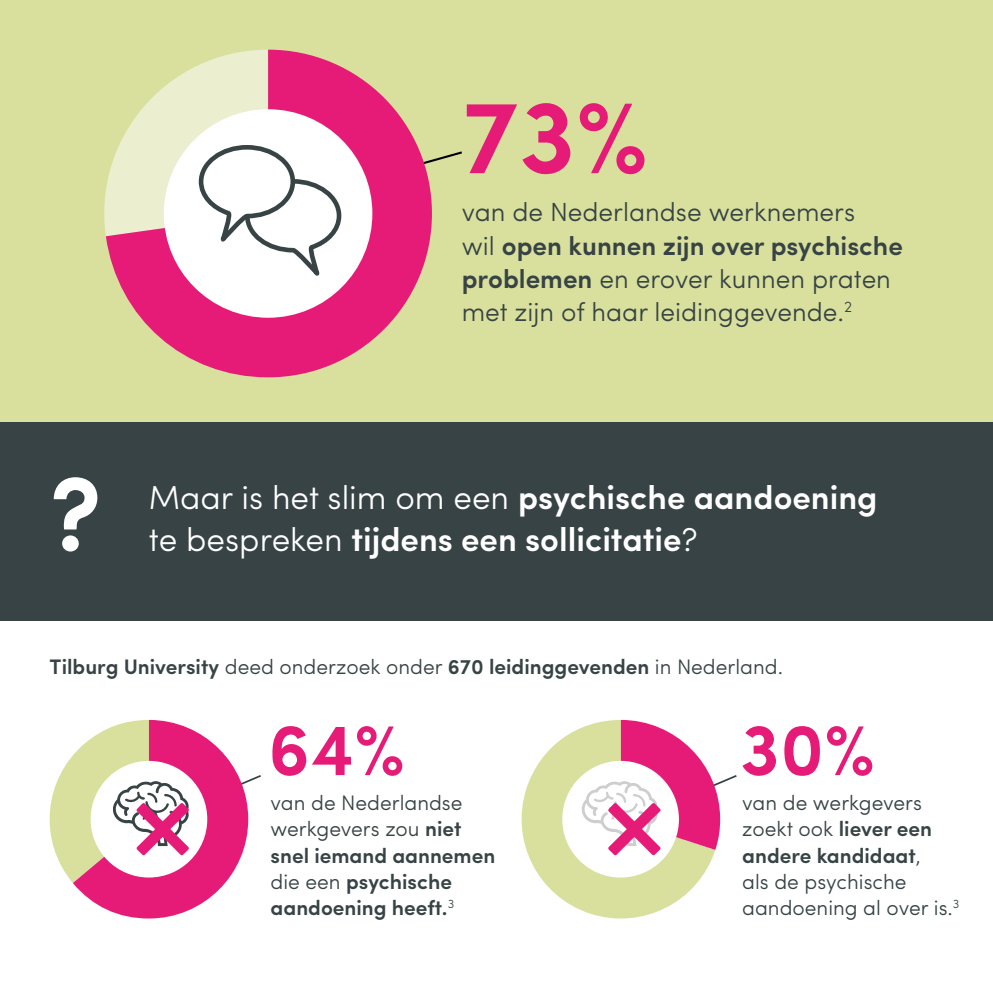
<style>
.page{position:relative;width:993px;height:993px;background:#fff}
.page>*{position:absolute;margin:0;border:0;box-sizing:border-box;transform-origin:0 0}
.t1{font:600 105px "Sofia Pro";color:#e61b77}
.t2{font:600 105px "Sofia Pro";color:#fff}
.t3{font:600 73.5px "Sofia Pro";color:#e61b77}
.t4{font:600 33.25px "Sofia Pro";color:#fff}
.t5{font:300 26.25px/33.2px "Sofia Pro";color:#374344}
.t6{font:600 21px/26.2px "Sofia Pro";color:#374344}
.t7{font:300 21px/26.2px "Sofia Pro";color:#374344}
.s1{font-weight:600}
.s2{font-weight:300}
</style>
<div class="page">
<svg style="left:521px;top:728px;width:193px;height:191px;fill:#d9e09d"></svg>
<div style="left:0;top:0;width:992px;height:546px;background:#d9e09d"></div>
<svg style="left:117px;top:278px;width:302px;height:99px;fill:#e61b77"></svg>
<div style="left:164px;top:109px;width:208px;height:208px;background:#fff;border-radius:50%"></div>
<div style="left:562px;top:760px;width:116px;height:117px;background:#fff;border-radius:50%"></div>
<svg style="left:49px;top:719px;width:212px;height:199px"></svg>
<svg style="left:581px;top:719px;width:156px;height:135px"></svg>
<svg style="left:104px;top:50px;width:358px;height:228px"></svg>
<div style="left:0;top:422px;width:992px;height:198px;background:#374344"></div>
<h1 class="t1" style="left:461px;top:56px;width:188px">73%</h1>
<p class="t5" style="left:461px;top:194px;width:442px">van de Nederlandse werknemers<br>wil <span class="s1">open kunnen zijn over psychische problemen</span> en erover kunnen praten met zijn of haar leidinggevende.<sup>2</sup></p>
<h1 class="t2" style="left:50px;top:433px;width:53px">?</h1>
<h3 class="t4" style="left:149px;top:472px;width:730px"><span class="s2">Maar is het slim om een</span> psychische aandoening</h3>
<h3 class="t4" style="left:149px;top:514px;width:550px"><span class="s2">te bespreken</span> tijdens een sollicitatie<span class="s2">?</span></h3>
<p class="t6" style="left:50px;top:651px;width:734px">Tilburg University <span class="s2">deed onderzoek onder</span> 670 leidinggevenden <span class="s2">in Nederland.</span></p>
<h2 class="t3" style="left:268px;top:693px;width:138px">64%</h2>
<h2 class="t3" style="left:739px;top:693px;width:137px">30%</h2>
<p class="t6" style="left:270px;top:788px;width:226px"><span class="s2">van de Nederlandse werkgevers zou</span> niet snel iemand aannemen <span class="s2">die een</span> psychische aandoening heeft.<sup>3</sup></p>
<p class="t7" style="left:742px;top:788px;width:219px">van de werkgevers zoekt ook <span class="s1">liever een andere kandidaat</span>,<br>als de psychische aandoening al over is.<sup>3</sup></p>
</div>
